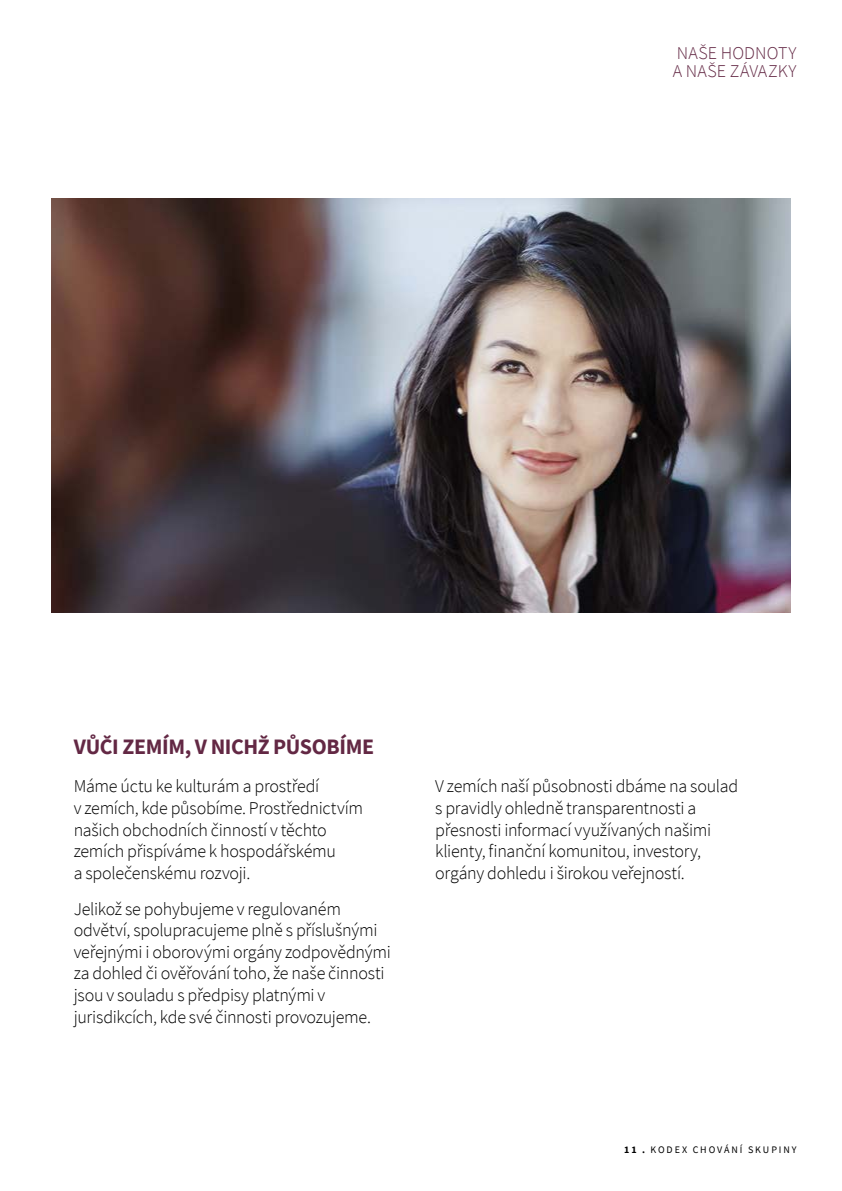
<style>
.page{position:relative;width:842px;height:1191px;background:#fff}
.page>*{position:absolute;margin:0;border:0;box-sizing:border-box;transform-origin:0 0}
.t1{font:700 22px "Source Sans Pro";letter-spacing:-.015em;color:#632844}
.t2{font:300 18px/21.6px "Source Sans Pro";letter-spacing:-.015em;color:#000}
.t3{font:300 18px/18px "Source Sans Pro";letter-spacing:.005em;color:#632844}
.t4{font:10px "Source Sans Pro";letter-spacing:.19em;color:#000}
.s1{font-weight:700}
</style>
<div class="page">
<img style="left:51px;top:198px;width:740px;height:414px">
<p class="t3" style="left:673px;top:44px;width:125px">NAŠE HODNOTY<br>A NAŠE ZÁVAZKY</p>
<p class="t1" style="left:74px;top:731px;width:302px">VŮČI ZEMÍM, V NICHŽ PŮSOBÍME</p>
<p class="t2" style="left:74px;top:775px;width:291px">Máme úctu ke kulturám a prostředí<br>v zemích, kde působíme. Prostřednictvím našich obchodních činností v těchto zemích přispíváme k hospodářskému<br>a společenskému rozvoji.</p>
<p class="t2" style="left:74px;top:898px;width:319px">Jelikož se pohybujeme v regulovaném odvětví, spolupracujeme plně s příslušnými veřejnými i oborovými orgány zodpovědnými za dohled či ověřování toho, že naše činnosti jsou v souladu s předpisy platnými v jurisdikcích, kde své činnosti provozujeme.</p>
<p class="t2" style="left:435px;top:775px;width:304px">V zemích naší působnosti dbáme na soulad s pravidly ohledně transparentnosti a přesnosti informací využívaných našimi klienty, finanční komunitou, investory, orgány dohledu i širokou veřejností.</p>
<p class="t4" style="left:624px;top:1143px;width:174px"><span class="s1">11 .</span> KODEX CHOVÁNÍ SKUPINY</p>
</div>
